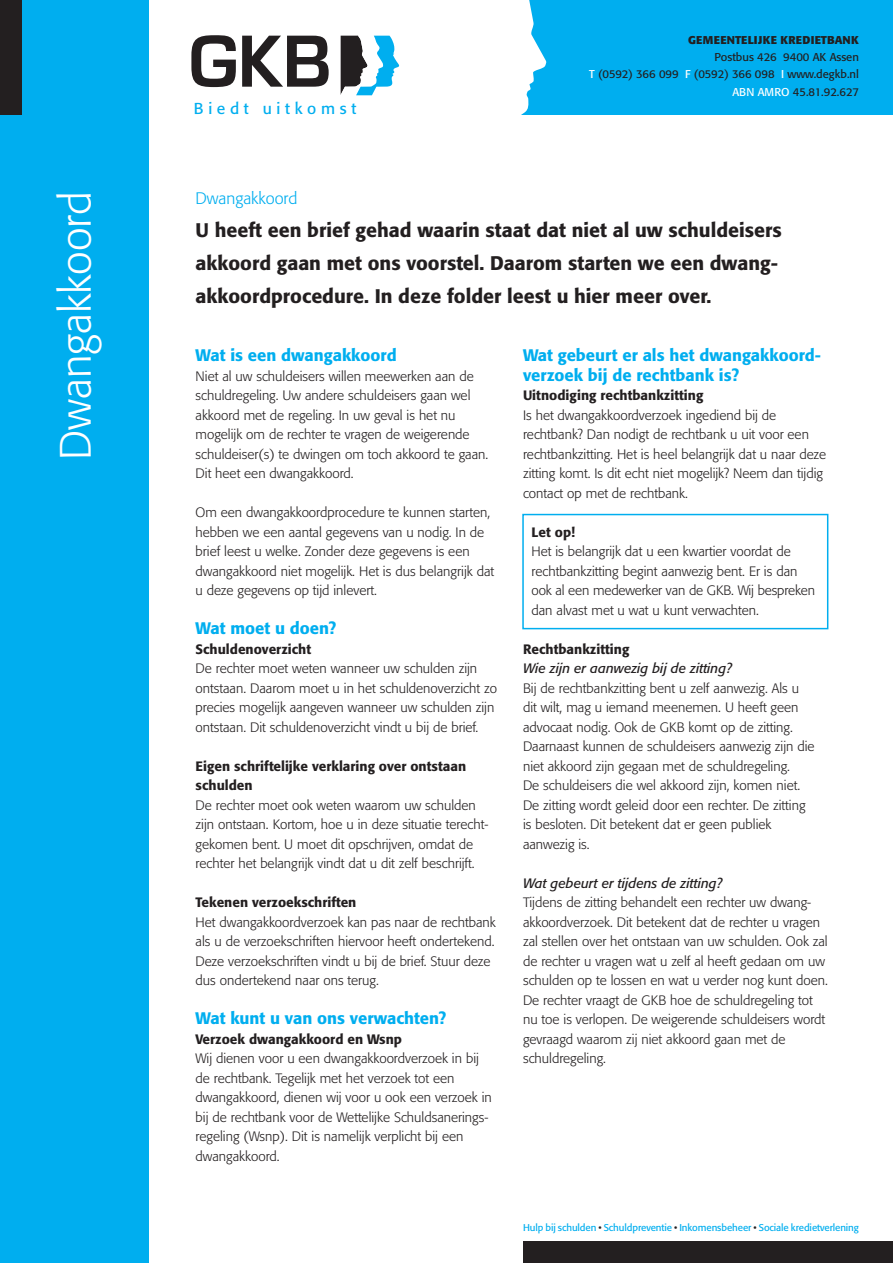
<style>
.page{position:relative;width:893px;height:1263px;background:#fff}
.page>*{position:absolute;margin:0;border:0;box-sizing:border-box;transform-origin:0 0}
.t1{font:300 43.5px "Formata";color:#fff}
.t2{font:500 19.5px/33px "Formata";color:#231f20}
.t3{font:500 16.5px/19.5px "Formata";color:#00aeef}
.t4{font:300 16.5px "Formata";color:#00aeef}
.t5{font:15.75px "Formata";letter-spacing:.3em;color:#00aeef}
.t6{font:300 13.5px/19.5px "Formata";color:#231f20}
.t7{font:500 13.5px/19.5px "Formata";color:#231f20}
.t8{font:italic 13.5px "Formata";color:#231f20}
.t9{font:11.25px/17.2px "Formata";color:#231f20;text-align:right}
.t10{font:700 11.25px "Formata";letter-spacing:.02em;color:#231f20}
.t11{font:9.75px "Formata";letter-spacing:-.01em;color:#00aeef}
.s1{color:#fff}
.s2{color:#231f20}
</style>
<div class="page">
<div style="left:0;top:0;width:149px;height:1263px;background:#00aeef"></div>
<div style="left:0;top:0;width:21px;height:115px;background:#231f20"></div>
<div style="left:475px;top:0;width:418px;height:115px;background:#00aeef"></div>
<svg style="left:341px;top:0;width:206px;height:115px"></svg>
<svg style="left:191px;top:35px;width:45px;height:52px"></svg>
<svg style="left:242px;top:36px;width:87px;height:51px"></svg>
<div style="left:523px;top:1242px;width:370px;height:21px;background:#231f20"></div>
<div style="left:522px;top:514px;width:306px;height:115px;border:2px solid #00aeef"></div>
<p class="t5" style="left:194px;top:99px;width:164px">Biedt uitkomst</p>
<p class="t10" style="left:688px;top:33px;width:172px">GEMEENTELIJKE KREDIETBANK</p>
<p class="t9" style="left:589px;top:49px;width:271px">Postbus 426 9400 AK Assen<br><span class="s1">T</span> (0592) 366 099 <span class="s1">F</span> (0592) 366 098 <span class="s1">I</span> www.degkb.nl<br><span class="s1">ABN AMRO</span> 45.81.92.627</p>
<h1 class="t1" style="left:50px;top:460px;width:270px;rotate:-90deg">Dwangakkoord</h1>
<p class="t4" style="left:196px;top:188px;width:103px">Dwangakkoord</p>
<h2 class="t2" style="left:196px;top:213px;width:588px">U heeft een brief gehad waarin staat dat niet al uw schuldeisers akkoord gaan met ons voorstel. Daarom starten we een dwang&shy;akkoordprocedure. In deze folder leest u hier meer over.</h2>
<p class="t3" style="left:196px;top:346px;width:203px">Wat is een dwangakkoord</p>
<p class="t6" style="left:196px;top:366px;width:294px">Niet al uw schuldeisers willen meewerken aan de schuldregeling. Uw andere schuldeisers gaan wel akkoord met de regeling. In uw geval is het nu mogelijk om de rechter te vragen de weigerende schuldeiser(s) te dwingen om toch akkoord te gaan.<br>Dit heet een dwangakkoord.</p>
<p class="t6" style="left:196px;top:503px;width:300px">Om een dwangakkoordprocedure te kunnen starten, hebben we een aantal gegevens van u nodig. In de brief leest u welke. Zonder deze gegevens is een dwangakkoord niet mogelijk. Het is dus belangrijk dat u deze gegevens op tijd inlevert.</p>
<p class="t3" style="left:196px;top:619px;width:142px">Wat moet u doen?</p>
<p class="t7" style="left:196px;top:639px;width:117px">Schuldenoverzicht</p>
<p class="t6" style="left:196px;top:659px;width:303px">De rechter moet weten wanneer uw schulden zijn ontstaan. Daarom moet u in het schuldenoverzicht zo precies mogelijk aangeven wanneer uw schulden zijn ontstaan. Dit schuldenoverzicht vindt u bij de brief.</p>
<p class="t7" style="left:196px;top:756px;width:272px">Eigen schriftelijke verklaring over ontstaan schulden</p>
<p class="t6" style="left:196px;top:795px;width:294px">De rechter moet ook weten waarom uw schulden zijn ontstaan. Kortom, hoe u in deze situatie terecht&shy;gekomen bent. U moet dit opschrijven, omdat de rechter het belangrijk vindt dat u dit zelf beschrijft.</p>
<p class="t7" style="left:196px;top:893px;width:162px">Tekenen verzoekschriften</p>
<p class="t6" style="left:196px;top:912px;width:302px">Het dwangakkoordverzoek kan pas naar de rechtbank als u de verzoekschriften hiervoor heeft ondertekend.<br>Deze verzoekschriften vindt u bij de brief. Stuur deze dus ondertekend naar ons terug.</p>
<p class="t3" style="left:196px;top:1009px;width:252px">Wat kunt u van ons verwachten?</p>
<p class="t7" style="left:196px;top:1029px;width:208px">Verzoek dwangakkoord en Wsnp</p>
<p class="t6" style="left:196px;top:1049px;width:298px">Wij dienen voor u een dwangakkoordverzoek in bij de rechtbank. Tegelijk met het verzoek tot een dwangakkoord, dienen wij voor u ook een verzoek in bij de rechtbank voor de Wettelijke Schuldsanerings&shy;regeling (Wsnp). Dit is namelijk verplicht bij een dwangakkoord.</p>
<p class="t3" style="left:523px;top:346px;width:299px">Wat gebeurt er als het dwangakkoord&shy;verzoek bij de rechtbank is?</p>
<p class="t7" style="left:523px;top:386px;width:182px">Uitnodiging rechtbankzitting</p>
<p class="t6" style="left:523px;top:405px;width:305px">Is het dwangakkoordverzoek ingediend bij de rechtbank? Dan nodigt de rechtbank u uit voor een rechtbankzitting. Het is heel belangrijk dat u naar deze zitting komt. Is dit echt niet mogelijk? Neem dan tijdig contact op met de rechtbank.</p>
<p class="t7" style="left:531px;top:522px;width:45px">Let op!</p>
<p class="t6" style="left:531px;top:542px;width:285px">Het is belangrijk dat u een kwartier voordat de rechtbankzitting begint aanwezig bent. Er is dan ook al een medewerker van de GKB. Wij bespreken dan alvast met u wat u kunt verwachten.</p>
<p class="t7" style="left:523px;top:639px;width:108px">Rechtbankzitting</p>
<p class="t8" style="left:523px;top:660px;width:210px">Wie zijn er aanwezig bij de zitting?</p>
<p class="t6" style="left:523px;top:678px;width:293px">Bij de rechtbankzitting bent u zelf aanwezig. Als u dit wilt, mag u iemand meenemen. U heeft geen advocaat nodig. Ook de GKB komt op de zitting.<br>Daarnaast kunnen de schuldeisers aanwezig zijn die niet akkoord zijn gegaan met de schuldregeling.<br>De schuldeisers die wel akkoord zijn, komen niet.<br>De zitting wordt geleid door een rechter. De zitting is besloten. Dit betekent dat er geen publiek aanwezig is.</p>
<p class="t8" style="left:523px;top:875px;width:201px">Wat gebeurt er tijdens de zitting?</p>
<p class="t6" style="left:523px;top:893px;width:306px">Tijdens de zitting behandelt een rechter uw dwang&shy;akkoordverzoek. Dit betekent dat de rechter u vragen zal stellen over het ontstaan van uw schulden. Ook zal de rechter u vragen wat u zelf al heeft gedaan om uw schulden op te lossen en wat u verder nog kunt doen.<br>De rechter vraagt de GKB hoe de schuldregeling tot nu toe is verlopen. De weigerende schuldeisers wordt gevraagd waarom zij niet akkoord gaan met de schuldregeling.</p>
<p class="t11" style="left:523px;top:1221px;width:337px">Hulp bij schulden <span class="s2">•</span> Schuldpreventie <span class="s2">•</span> Inkomensbeheer <span class="s2">•</span> Sociale kredietverlening</p>
</div>
